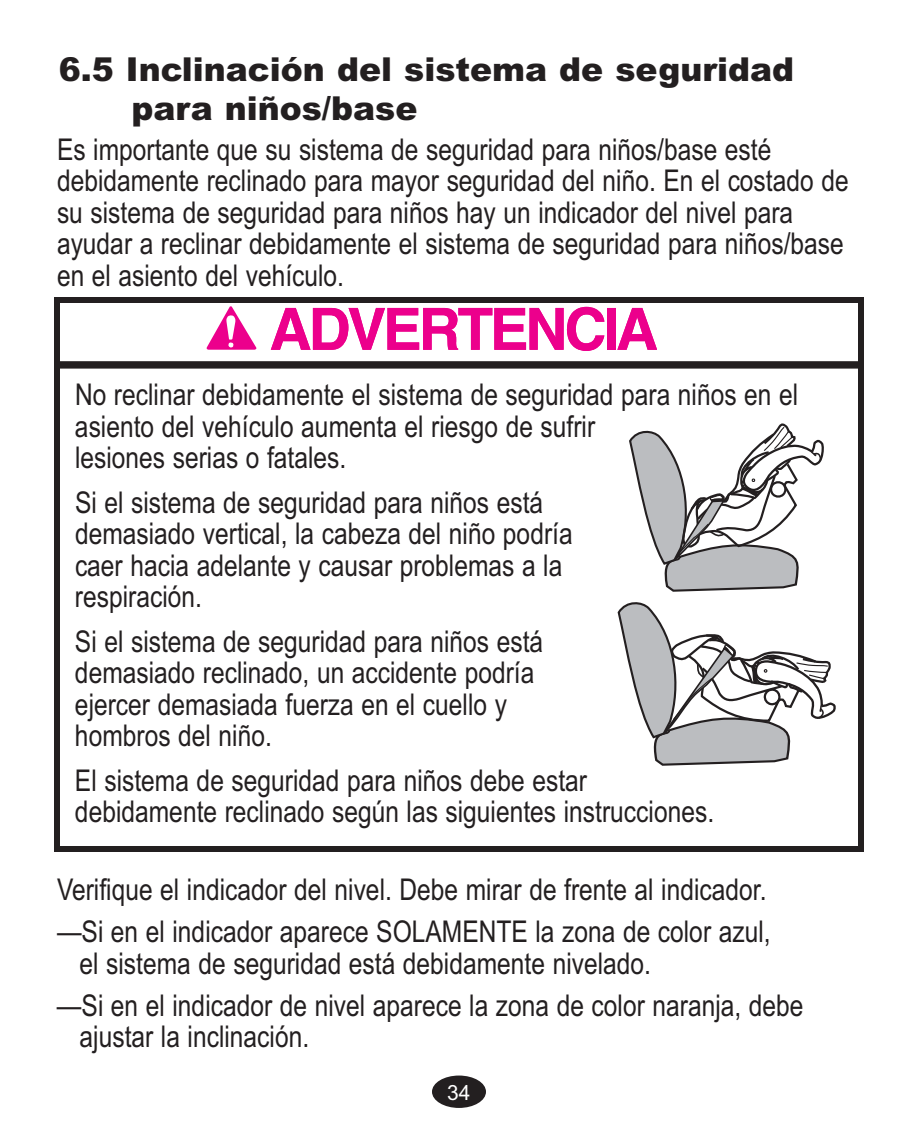
<style>
.page{position:relative;width:918px;height:1134px;background:#fff}
.page>*{position:absolute;margin:0;border:0;box-sizing:border-box;transform-origin:0 0}
.t1{font:900 33px/39.6px "Arial";color:#231f20}
.t2{font:30px/31.5px "Arial Narrow";color:#231f20}
.t3{font:21px "Arial";color:#fff}
</style>
<div class="page">
<div style="left:432px;top:1076px;width:54px;height:32px;background:#231f20;border-radius:50%"></div>
<div style="left:54px;top:363px;width:810px;height:489px;border:6px solid #231f20"></div>
<svg style="left:271px;top:307px;width:386px;height:44px"></svg>
<svg style="left:207px;top:307px;width:50px;height:43px"></svg>
<div style="left:54px;top:297px;width:810px;height:70px;border:6px solid #231f20"></div>
<svg style="left:629px;top:423px;width:195px;height:169px"></svg>
<svg style="left:617px;top:602px;width:219px;height:164px"></svg>
<p class="t1" style="left:131px;top:52px;width:664px;text-indent:-73px">6.5 Inclinación del sistema de seguridad para niños/base</p>
<p class="t2" style="left:57px;top:137px;width:793px">Es importante que su sistema de seguridad para niños/base esté debidamente reclinado para mayor seguridad del niño. En el costado de su sistema de seguridad para niños hay un indicador del nivel para ayudar a reclinar debidamente el sistema de seguridad para niños/base en el asiento del vehículo.</p>
<p class="t2" style="left:75px;top:382px;width:725px">No reclinar debidamente el sistema de seguridad para niños en el asiento del vehículo aumenta el riesgo de sufrir<br>lesiones serias o fatales.</p>
<p class="t2" style="left:75px;top:490px;width:499px">Si el sistema de seguridad para niños está demasiado vertical, la cabeza del niño podría caer hacia adelante y causar problemas a la respiración.</p>
<p class="t2" style="left:75px;top:629px;width:470px">Si el sistema de seguridad para niños está demasiado reclinado, un accidente podría ejercer demasiada fuerza en el cuello y hombros del niño.</p>
<p class="t2" style="left:75px;top:767px;width:641px">El sistema de seguridad para niños debe estar debidamente reclinado según las siguientes instrucciones.</p>
<p class="t2" style="left:57px;top:871px;width:715px;line-height:42.3px">Verifique el indicador del nivel. Debe mirar de frente al indicador. —Si en el indicador aparece SOLAMENTE la zona de color azul,</p>
<p class="t2" style="left:57px;top:945px;width:748px;line-height:42.3px;text-indent:23px">el sistema de seguridad está debidamente nivelado.<br>—Si en el indicador de nivel aparece la zona de color naranja, debe</p>
<p class="t2" style="left:80px;top:1024px;width:231px">ajustar la inclinación.</p>
<p class="t3" style="left:447px;top:1086px;width:25px">34</p>
</div>
